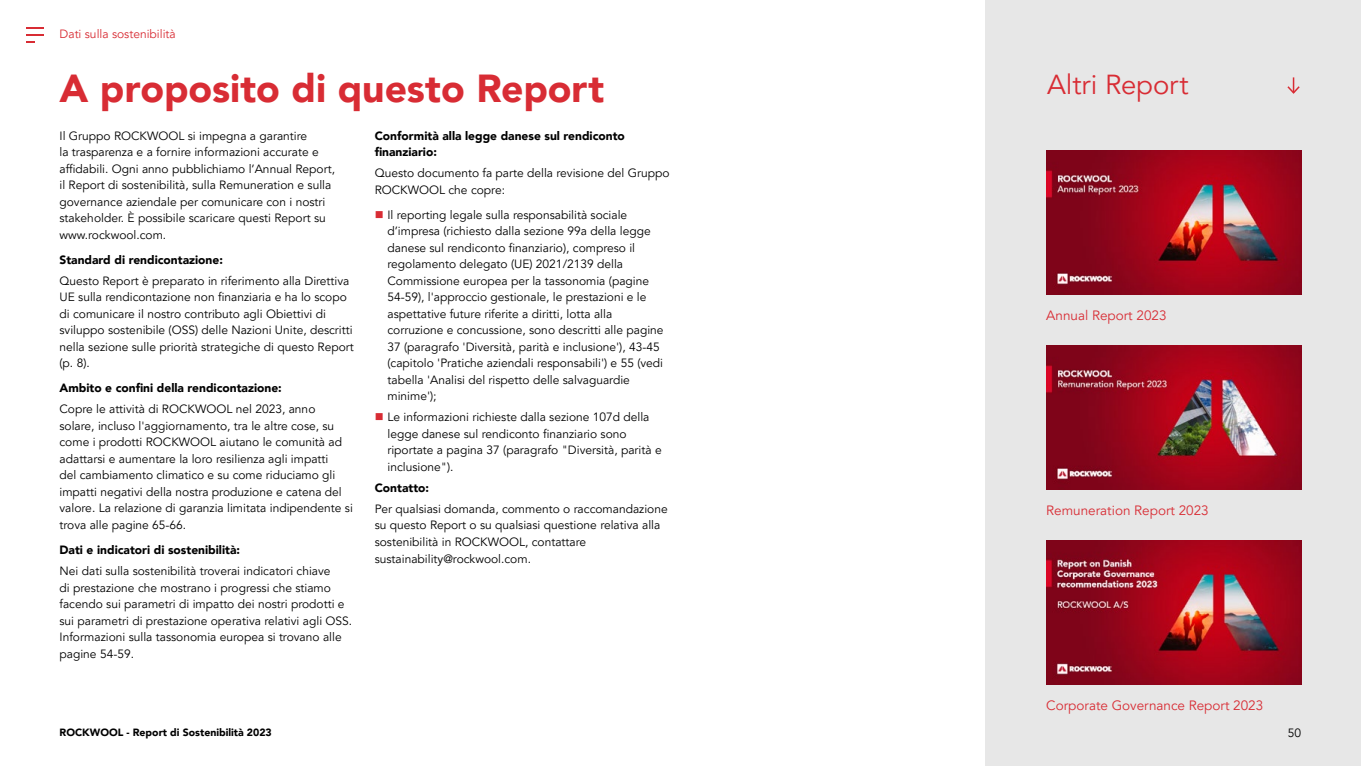
<style>
.page{position:relative;width:1361px;height:766px;background:#fff}
.page>*{position:absolute;margin:0;border:0;box-sizing:border-box;transform-origin:0 0}
.t1{font:900 39px "Avenir LT Pro";color:#d82c34}
.t2{font:27.45px "Avenir LT Pro";color:#d82c34}
.t3{font:13.5px "Avenir LT Pro";color:#d82c34}
.t4{font:12px/16.5px "Avenir LT Pro";color:#000}
.t5{font:900 12px/16.5px "Avenir LT Pro";color:#000}
.t6{font:12px "Avenir LT Pro";color:#d82c34}
.t7{font:900 10.5px "Avenir LT Pro";color:#000}
</style>
<div class="page">
<div style="left:986px;top:0;width:375px;height:765px;background:#e7e7e7"></div>
<img style="left:1046px;top:540px;width:255px;height:144px">
<img style="left:1046px;top:345px;width:255px;height:144px">
<img style="left:1046px;top:150px;width:255px;height:144px">
<svg style="left:1287px;top:77px;width:13px;height:17px"></svg>
<svg style="left:27px;top:28px;width:17px;height:15px"></svg>
<p class="t6" style="left:60px;top:27px;width:118px">Dati sulla sostenibilità</p>
<h1 class="t1" style="left:60px;top:65px;width:546px">A proposito di questo Report</h1>
<p class="t4" style="left:60px;top:127px;width:277px">Il Gruppo ROCKWOOL si impegna a garantire<br>la trasparenza e a fornire informazioni accurate e affidabili. Ogni anno pubblichiamo l’Annual Report, il Report di sostenibilità, sulla Remuneration e sulla governance aziendale per comunicare con i nostri stakeholder. È possibile scaricare questi Report su www.rockwool.com.</p>
<p class="t5" style="left:60px;top:251px;width:165px">Standard di rendicontazione:</p>
<p class="t4" style="left:60px;top:272px;width:296px">Questo Report è preparato in riferimento alla Direttiva UE sulla rendicontazione non finanziaria e ha lo scopo di comunicare il nostro contributo agli Obiettivi di sviluppo sostenibile (OSS) delle Nazioni Unite, descritti nella sezione sulle priorità strategiche di questo Report (p. 8).</p>
<p class="t5" style="left:60px;top:380px;width:224px">Ambito e confini della rendicontazione:</p>
<p class="t4" style="left:60px;top:401px;width:295px">Copre le attività di ROCKWOOL nel 2023, anno solare, incluso l'aggiornamento, tra le altre cose, su come i prodotti ROCKWOOL aiutano le comunità ad adattarsi e aumentare la loro resilienza agli impatti<br>del cambiamento climatico e su come riduciamo gli impatti negativi della nostra produzione e catena del valore. La relazione di garanzia limitata indipendente si trova alle pagine 65-66.</p>
<p class="t5" style="left:60px;top:541px;width:182px">Dati e indicatori di sostenibilità:</p>
<p class="t4" style="left:60px;top:562px;width:294px">Nei dati sulla sostenibilità troverai indicatori chiave<br>di prestazione che mostrano i progressi che stiamo facendo sui parametri di impatto dei nostri prodotti e sui parametri di prestazione operativa relativi agli OSS.<br>Informazioni sulla tassonomia europea si trovano alle pagine 54-59.</p>
<p class="t5" style="left:375px;top:127px;width:252px">Conformità alla legge danese sul rendiconto finanziario:</p>
<p class="t4" style="left:375px;top:165px;width:296px">Questo documento fa parte della revisione del Gruppo<br>ROCKWOOL che copre:</p>
<p class="t4" style="left:387px;top:206px;width:278px">Il reporting legale sulla responsabilità sociale d’impresa (richiesto dalla sezione 99a della legge danese sul rendiconto finanziario), compreso il regolamento delegato (UE) 2021/2139 della Commissione europea per la tassonomia (pagine 54-59), l'approccio gestionale, le prestazioni e le aspettative future riferite a diritti, lotta alla corruzione e concussione, sono descritti alle pagine 37 (paragrafo 'Diversità, parità e inclusione'), 43-45 (capitolo 'Pratiche aziendali responsabili') e 55 (vedi tabella 'Analisi del rispetto delle salvaguardie minime');</p>
<p class="t4" style="left:387px;top:409px;width:276px">Le informazioni richieste dalla sezione 107d della legge danese sul rendiconto finanziario sono riportate a pagina 37 (paragrafo "Diversità, parità e inclusione").</p>
<p class="t5" style="left:375px;top:479px;width:56px">Contatto:</p>
<p class="t4" style="left:375px;top:500px;width:294px">Per qualsiasi domanda, commento o raccomandazione su questo Report o su qualsiasi questione relativa alla sostenibilità in ROCKWOOL, contattare sustainability@rockwool.com.</p>
<h2 class="t2" style="left:1047px;top:68px;width:143px">Altri Report</h2>
<p class="t3" style="left:1046px;top:307px;width:122px">Annual Report 2023</p>
<p class="t3" style="left:1046px;top:502px;width:164px">Remuneration Report 2023</p>
<p class="t3" style="left:1046px;top:697px;width:219px">Corporate Governance Report 2023</p>
<p class="t7" style="left:60px;top:725px;width:214px">ROCKWOOL - Report di Sostenibilità 2023</p>
<p class="t4" style="left:1287px;top:724px;width:15px">50</p>
</div>
